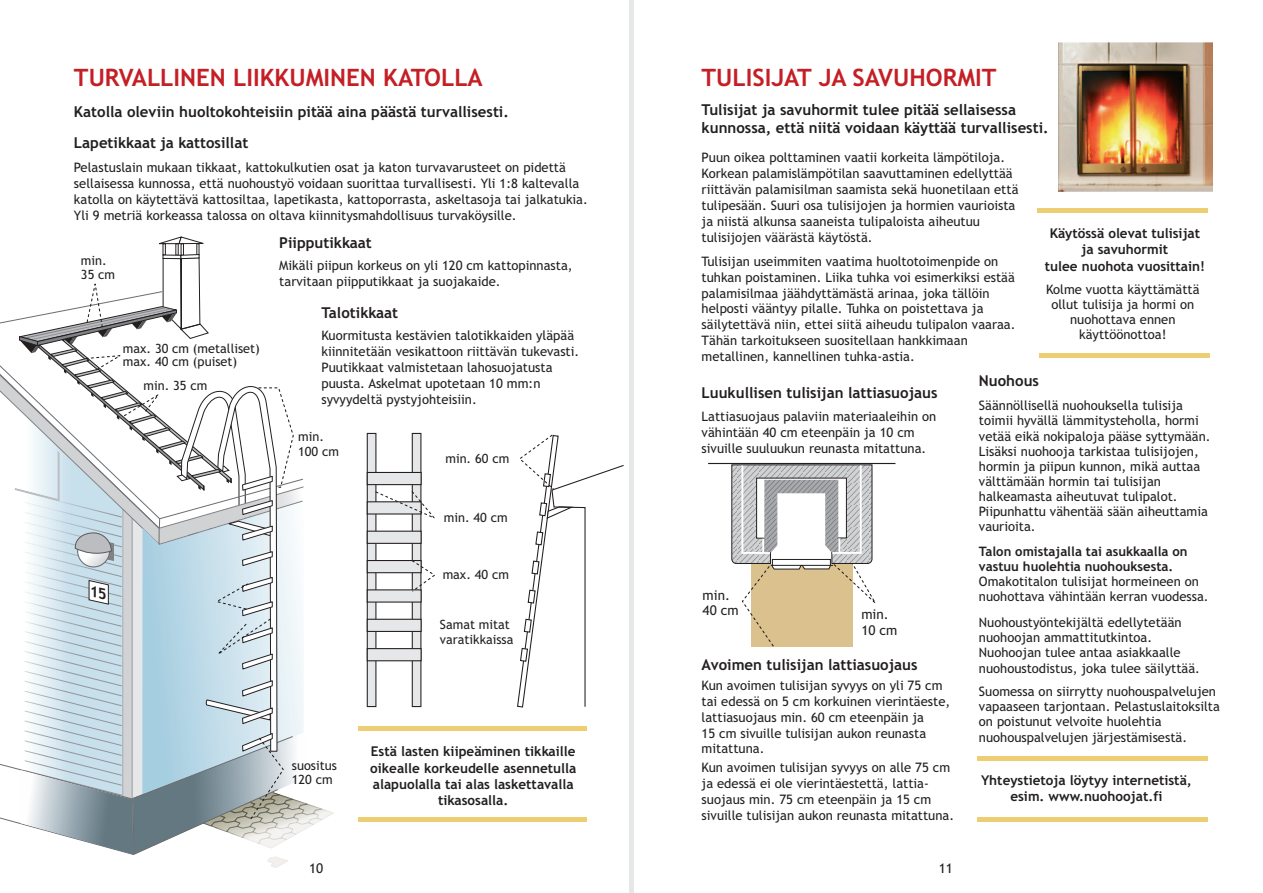
<style>
.page{position:relative;width:1263px;height:893px;background:#fff}
.page>*{position:absolute;margin:0;border:0;box-sizing:border-box;transform-origin:0 0}
.t1{font:700 24px "Trebuchet MS";color:#c41f25}
.t2{font:700 15px "Trebuchet MS";color:#231f20}
.t3{font:700 13.5px/16.5px "Trebuchet MS";color:#231f20;text-align:center}
.t4{font:13.5px/15.6px "Trebuchet MS";color:#231f20}
.t5{font:13.05px/15.9px "Trebuchet MS";color:#231f20}
.t6{font:700 13.05px/15.1px "Trebuchet MS";color:#231f20}
.t7{font:12.75px/14.9px "Trebuchet MS";color:#231f20}
</style>
<div class="page">
<hr style="left:629px;top:0;width:4px;height:893px;background:#e6e7e9">
<hr style="left:358px;top:726px;width:228px;height:4px;background:#eece73">
<hr style="left:358px;top:818px;width:228px;height:4px;background:#eece73">
<div style="left:367px;top:433px;width:9px;height:274px;background:#e6e7e9;border:1px solid #231f20"></div>
<div style="left:412px;top:433px;width:9px;height:274px;background:#e6e7e9;border:1px solid #231f20"></div>
<div style="left:367px;top:472px;width:55px;height:13px;background:#e6e7e9;border:1px solid #231f20"></div>
<div style="left:367px;top:501px;width:55px;height:13px;background:#e6e7e9;border:1px solid #231f20"></div>
<div style="left:367px;top:531px;width:55px;height:13px;background:#e6e7e9;border:1px solid #231f20"></div>
<div style="left:367px;top:560px;width:55px;height:13px;background:#e6e7e9;border:1px solid #231f20"></div>
<div style="left:367px;top:589px;width:55px;height:14px;background:#e6e7e9;border:1px solid #231f20"></div>
<div style="left:367px;top:619px;width:55px;height:13px;background:#e6e7e9;border:1px solid #231f20"></div>
<div style="left:367px;top:648px;width:55px;height:13px;background:#e6e7e9;border:1px solid #231f20"></div>
<svg style="left:375px;top:490px;width:60px;height:103px"></svg>
<hr style="left:708px;top:463px;width:187px;height:1px;background:#231f20">
<hr style="left:1038px;top:353px;width:171px;height:4px;background:#eece73">
<hr style="left:1037px;top:208px;width:171px;height:4px;background:#eece73">
<img style="left:1058px;top:43px;width:155px;height:148px">
<hr style="left:977px;top:756px;width:230px;height:4px;background:#eece73">
<hr style="left:977px;top:817px;width:230px;height:4px;background:#eece73">
<svg style="left:517px;top:434px;width:107px;height:274px"></svg>
<svg style="left:731px;top:464px;width:149px;height:183px"></svg>
<svg style="left:0;top:236px;width:334px;height:632px"></svg>
<h2 class="t1" style="left:74px;top:68px;width:410px">TURVALLINEN LIIKKUMINEN KATOLLA</h2>
<h3 class="t2" style="left:74px;top:106px;width:436px">Katolla oleviin huoltokohteisiin pitää aina päästä turvallisesti.</h3>
<h3 class="t2" style="left:74px;top:137px;width:176px">Lapetikkaat ja kattosillat</h3>
<p class="t5" style="left:74px;top:160px;width:515px">Pelastuslain mukaan tikkaat, kattokulkutien osat ja katon turvavarusteet on pidettä sellaisessa kunnossa, että nuohoustyö voidaan suorittaa turvallisesti. Yli 1:8 kaltevalla katolla on käytettävä kattosiltaa, lapetikasta, kattoporrasta, askeltasoja tai jalkatukia.<br>Yli 9 metriä korkeassa talossa on oltava kiinnitysmahdollisuus turvaköysille.</p>
<h3 class="t2" style="left:279px;top:237px;width:94px">Piipputikkaat</h3>
<p class="t7" style="left:81px;top:254px;width:36px">min.<br>35 cm</p>
<p class="t7" style="left:123px;top:342px;width:139px">max. 30 cm (metalliset)</p>
<p class="t7" style="left:144px;top:379px;width:65px">min. 35 cm</p>
<p class="t7" style="left:123px;top:355px;width:116px">max. 40 cm (puiset)</p>
<p class="t5" style="left:279px;top:258px;width:295px">Mikäli piipun korkeus on yli 120 cm kattopinnasta, tarvitaan piipputikkaat ja suojakaide.</p>
<h3 class="t2" style="left:321px;top:307px;width:78px">Talotikkaat</h3>
<p class="t5" style="left:321px;top:328px;width:259px">Kuormitusta kestävien talotikkaiden yläpää kiinnitetään vesikattoon riittävän tukevasti.<br>Puutikkaat valmistetaan lahosuojatusta puusta. Askelmat upotetaan 10 mm:n syvyydeltä pystyjohteisiin.</p>
<p class="t7" style="left:298px;top:430px;width:42px">min.<br>100 cm</p>
<p class="t7" style="left:445px;top:452px;width:65px">min. 60 cm</p>
<p class="t7" style="left:444px;top:511px;width:65px">min. 40 cm</p>
<p class="t7" style="left:443px;top:568px;width:68px">max. 40 cm</p>
<p class="t7" style="left:440px;top:619px;width:75px">Samat mitat varatikkaissa</p>
<p class="t7" style="left:292px;top:759px;width:46px">suositus<br>120 cm</p>
<p class="t4" style="left:309px;top:861px;width:16px">10</p>
<p class="t3" style="left:370px;top:744px;width:208px">Estä lasten kiipeäminen tikkaille oikealle korkeudelle asennetulla alapuolalla tai alas laskettavalla tikasosalla.</p>
<h2 class="t1" style="left:702px;top:68px;width:297px">TULISIJAT JA SAVUHORMIT</h2>
<h2 class="t2" style="left:702px;top:104px;width:316px">Tulisijat ja savuhormit tulee pitää sellaisessa</h2>
<p class="t5" style="left:702px;top:151px;width:318px">Puun oikea polttaminen vaatii korkeita lämpötiloja.<br>Korkean palamislämpötilan saavuttaminen edellyttää riittävän palamisilman saamista sekä huonetilaan että tulipesään. Suuri osa tulisijojen ja hormien vaurioista ja niistä alkunsa saaneista tulipaloista aiheutuu tulisijojen väärästä käytöstä.</p>
<p class="t5" style="left:702px;top:255px;width:315px">Tulisijan useimmiten vaatima huoltotoimenpide on tuhkan poistaminen. Liika tuhka voi esimerkiksi estää palamisilmaa jäähdyttämästä arinaa, joka tällöin helposti vääntyy pilalle. Tuhka on poistettava ja säilytettävä niin, ettei siitä aiheudu tulipalon vaaraa.<br>Tähän tarkoitukseen suositellaan hankkimaan metallinen, kannellinen tuhka-astia.</p>
<h3 class="t2" style="left:702px;top:387px;width:237px">Luukullisen tulisijan lattiasuojaus</h3>
<p class="t5" style="left:702px;top:410px;width:236px">Lattiasuojaus palaviin materiaaleihin on vähintään 40 cm eteenpäin ja 10 cm sivuille suuluukun reunasta mitattuna.</p>
<p class="t2" style="left:702px;top:122px;width:349px">kunnossa, että niitä voidaan käyttää turvallisesti.</p>
<p class="t3" style="left:1045px;top:226px;width:162px">Käytössä olevat tulisijat ja savuhormit<br>tulee nuohota vuosittain!</p>
<p class="t5" style="left:1046px;top:283px;width:155px;line-height:15.1px;text-align:center">Kolme vuotta käyttämättä ollut tulisija ja hormi on nuohottava ennen käyttöönottoa!</p>
<h3 class="t2" style="left:979px;top:375px;width:62px">Nuohous</h3>
<p class="t5" style="left:979px;top:399px;width:233px;line-height:15.1px">Säännöllisellä nuohouksella tulisija toimii hyvällä lämmitysteholla, hormi vetää eikä nokipaloja pääse syttymään.<br>Lisäksi nuohooja tarkistaa tulisijojen, hormin ja piipun kunnon, mikä auttaa välttämään hormin tai tulisijan halkeamasta aiheutuvat tulipalot.<br>Piipunhattu vähentää sään aiheuttamia vaurioita.</p>
<p class="t6" style="left:979px;top:545px;width:210px">Talon omistajalla tai asukkaalla on vastuu huolehtia nuohouksesta.</p>
<p class="t5" style="left:979px;top:575px;width:231px;line-height:15.1px">Omakotitalon tulisijat hormeineen on nuohottava vähintään kerran vuodessa.</p>
<p class="t5" style="left:979px;top:616px;width:223px;line-height:15.1px">Nuohoustyöntekijältä edellytetään nuohoojan ammattitutkintoa.<br>Nuohoojan tulee antaa asiakkaalle nuohoustodistus, joka tulee säilyttää.</p>
<p class="t5" style="left:979px;top:685px;width:242px;line-height:15.1px">Suomessa on siirrytty nuohouspalvelujen vapaaseen tarjontaan. Pelastuslaitoksilta on poistunut velvoite huolehtia nuohouspalvelujen järjestämisestä.</p>
<p class="t3" style="left:981px;top:773px;width:212px">Yhteystietoja löytyy internetistä, esim. www.nuohoojat.fi</p>
<p class="t4" style="left:703px;top:588px;width:38px">min.<br>40 cm</p>
<p class="t4" style="left:861px;top:608px;width:38px">min.<br>10 cm</p>
<p class="t2" style="left:702px;top:659px;width:217px">Avoimen tulisijan lattiasuojaus</p>
<p class="t5" style="left:702px;top:678px;width:250px">Kun avoimen tulisijan syvyys on yli 75 cm tai edessä on 5 cm korkuinen vierintäeste, lattiasuojaus min. 60 cm eteenpäin ja<br>15 cm sivuille tulisijan aukon reunasta mitattuna.</p>
<p class="t5" style="left:702px;top:761px;width:254px">Kun avoimen tulisijan syvyys on alle 75 cm ja edessä ei ole vierintäestettä, lattia&shy;suojaus min. 75 cm eteenpäin ja 15 cm sivuille tulisijan aukon reunasta mitattuna.</p>
<p class="t4" style="left:939px;top:861px;width:16px">11</p>
</div>
